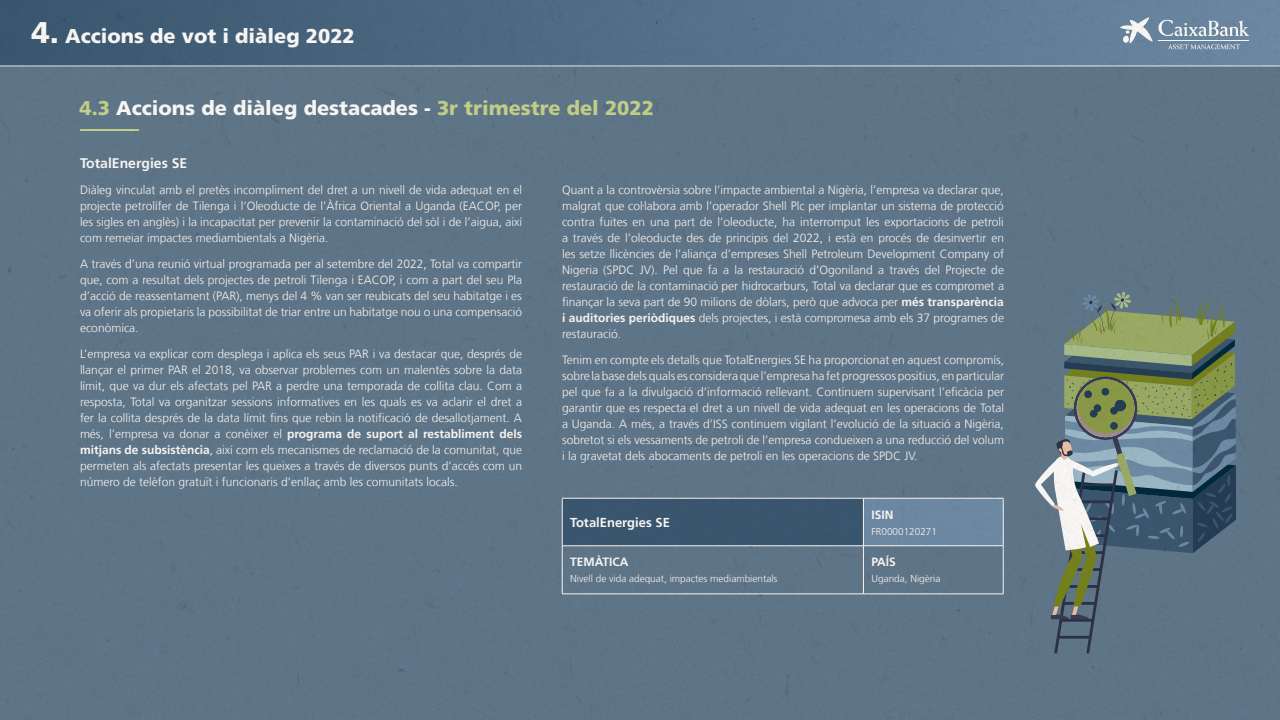
<style>
.page{position:relative;width:1280px;height:720px;background:#fff}
.page>*{position:absolute;margin:0;border:0;box-sizing:border-box;transform-origin:0 0}
.t1{font:900 20px "La Caixa Frutiger";color:#fff}
.t2{font:700 14px "La Caixa Frutiger";color:#fff}
.t3{font:700 13px "La Caixa Frutiger";color:#fff}
.t4{font:300 12px/16px "La Caixa Frutiger";color:#fff;text-align:justify}
.t5{font:700 12px "La Caixa Frutiger";color:#fff}
.t6{font:300 10px "La Caixa Frutiger";color:#fff}
.s1{font-size:30px}
.s2{color:#c7d68f}
.s3{font-weight:700}
</style>
<div class="page">
<img style="left:0;top:0;width:1280px;height:720px">
<h1 class="t1" style="left:31px;top:24px;width:325px"><span class="s1">4.</span> Accions de vot i diàleg 2022</h1>
<h1 class="t1" style="left:80px;top:96px;width:576px"><span class="s2">4.3</span> Accions de diàleg destacades - <span class="s2">3r trimestre del 2022</span></h1>
<p class="t2" style="left:80px;top:155px;width:109px">TotalEnergies SE</p>
<p class="t4" style="left:80px;top:182px;width:444px">Diàleg vinculat amb el pretès incompliment del dret a un nivell de vida adequat en el projecte petrolífer de Tilenga i l’Oleoducte de l’Àfrica Oriental a Uganda (EACOP, per les sigles en anglès) i la incapacitat per prevenir la contaminació del sòl i de l’aigua, així com remeiar impactes mediambientals a Nigèria.</p>
<p class="t4" style="left:80px;top:256px;width:444px">A través d’una reunió virtual programada per al setembre del 2022, Total va compartir que, com a resultat dels projectes de petroli Tilenga i EACOP, i com a part del seu Pla d’acció de reassentament (PAR), menys del 4 % van ser reubicats del seu habitatge i es va oferir als propietaris la possibilitat de triar entre un habitatge nou o una compensació econòmica.</p>
<p class="t4" style="left:80px;top:346px;width:444px">L’empresa va explicar com desplega i aplica els seus PAR i va destacar que, després de llançar el primer PAR el 2018, va observar problemes com un malentès sobre la data límit, que va dur els afectats pel PAR a perdre una temporada de collita clau. Com a resposta, Total va organitzar sessions informatives en les quals es va aclarir el dret a fer la collita després de la data límit fins que rebin la notificació de desallotjament. A més, l’empresa va donar a conèixer el <span class="s3">programa de suport al restabliment dels mitjans de subsistència</span>, així com els mecanismes de reclamació de la comunitat, que permeten als afectats presentar les queixes a través de diversos punts d’accés com un número de telèfon gratuït i funcionaris d’enllaç amb les comunitats locals.</p>
<p class="t4" style="left:562px;top:182px;width:444px">Quant a la controvèrsia sobre l’impacte ambiental a Nigèria, l’empresa va declarar que, malgrat que col·labora amb l’operador Shell Plc per implantar un sistema de protecció contra fuites en una part de l’oleoducte, ha interromput les exportacions de petroli a través de l’oleoducte des de principis del 2022, i està en procés de desinvertir en les setze llicències de l’aliança d’empreses Shell Petroleum Development Company of Nigeria (SPDC JV). Pel que fa a la restauració d’Ogoniland a través del Projecte de restauració de la contaminació per hidrocarburs, Total va declarar que es compromet a finançar la seva part de 90 milions de dòlars, però que advoca per <span class="s3">més transparència i auditories periòdiques</span> dels projectes, i està compromesa amb els 37 programes de restauració.</p>
<p class="t4" style="left:562px;top:352px;width:444px">Tenim en compte els detalls que TotalEnergies SE ha proporcionat en aquest compromís, sobre la base dels quals es considera que l’empresa ha fet progressos positius, en particular pel que fa a la divulgació d’informació rellevant. Continuem supervisant l’eficàcia per garantir que es respecta el dret a un nivell de vida adequat en les operacions de Total a Uganda. A més, a través d’ISS continuem vigilant l’evolució de la situació a Nigèria, sobretot si els vessaments de petroli de l’empresa condueixen a una reducció del volum i la gravetat dels abocaments de petroli en les operacions de SPDC JV.</p>
<p class="t3" style="left:570px;top:515px;width:101px">TotalEnergies SE</p>
<p class="t5" style="left:570px;top:555px;width:60px">TEMÀTICA</p>
<p class="t6" style="left:570px;top:573px;width:209px">Nivell de vida adequat, impactes mediambientals</p>
<p class="t5" style="left:871px;top:507px;width:24px">ISIN</p>
<p class="t6" style="left:871px;top:525px;width:67px">FR0000120271</p>
<p class="t5" style="left:871px;top:555px;width:26px">PAÍS</p>
<p class="t6" style="left:871px;top:573px;width:70px">Uganda, Nigèria</p>
</div>
